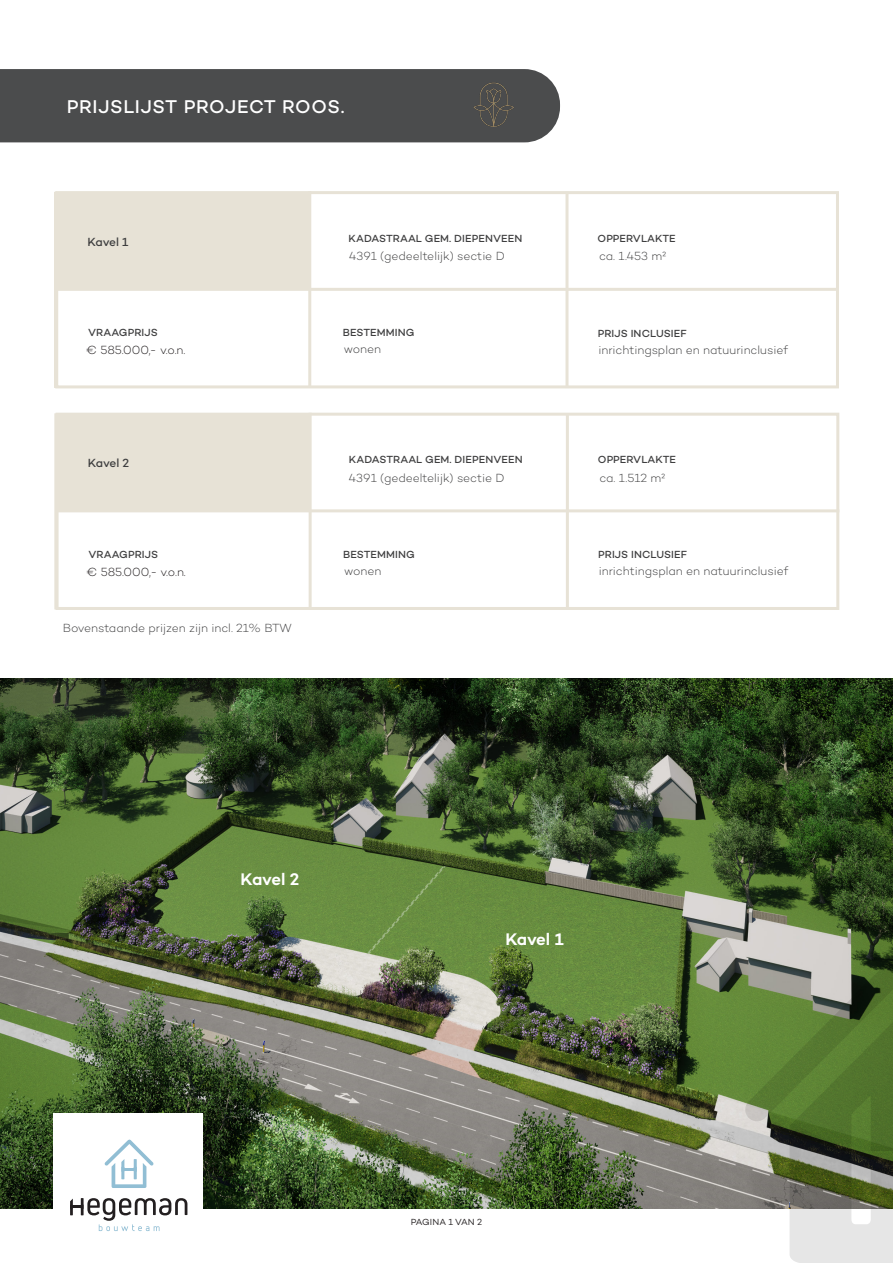
<style>
.page{position:relative;width:893px;height:1263px;background:#fff}
.page>*{position:absolute;margin:0;border:0;box-sizing:border-box;transform-origin:0 0}
.t1{font:500 18.75px "Campton";letter-spacing:.03em;color:#fff}
.t2{font:600 17.1px "Campton";letter-spacing:-.025em;color:#fff}
.t3{font:300 12px "Campton";color:#3e3e3f}
.t4{font:300 12px "Campton";color:#231f20}
.t5{font:500 12px "Campton";letter-spacing:-.025em;color:#3e3e3f}
.t6{font:500 10.5px "Campton";letter-spacing:.01em;color:#3e3e3f}
.t7{font:9px "Campton";letter-spacing:.01em;color:#231f20}
</style>
<div class="page">
<div style="left:55px;top:191px;width:784px;height:197px;border:3px solid #e7e2d6"></div>
<div style="left:0;top:69px;width:560px;height:73px;background:#4b4c4d"></div>
<img style="left:467px;top:80px;width:52px;height:52px">
<img style="left:0;top:678px;width:893px;height:530px">
<div style="left:56px;top:192px;width:254px;height:98px;background:#e7e2d6"></div>
<hr style="left:308px;top:191px;width:3px;height:196px;background:#e7e2d6">
<hr style="left:55px;top:288px;width:784px;height:3px;background:#e7e2d6">
<hr style="left:565px;top:192px;width:3px;height:196px;background:#e7e2d6">
<svg style="left:745px;top:956px;width:148px;height:307px;background:#7e9068"></svg>
<hr style="left:54px;top:192px;width:3px;height:196px;background:#e7e2d6">
<div style="left:53px;top:1113px;width:150px;height:150px;background:#fff"></div>
<svg style="left:70px;top:1198px;width:117px;height:33px"></svg>
<svg style="left:104px;top:1139px;width:50px;height:49px"></svg>
<div style="left:56px;top:413px;width:783px;height:197px;border:3px solid #e7e2d6"></div>
<div style="left:56px;top:414px;width:254px;height:97px;background:#e7e2d6"></div>
<hr style="left:309px;top:413px;width:3px;height:196px;background:#e7e2d6">
<hr style="left:56px;top:509px;width:783px;height:3px;background:#e7e2d6">
<hr style="left:566px;top:413px;width:3px;height:196px;background:#e7e2d6">
<hr style="left:54px;top:413px;width:3px;height:196px;background:#e7e2d6">
<p class="t1" style="left:67px;top:95px;width:279px">PRIJSLIJST PROJECT ROOS.</p>
<p class="t5" style="left:88px;top:234px;width:42px">Kavel 1</p>
<p class="t6" style="left:349px;top:231px;width:175px">KADASTRAAL GEM. DIEPENVEEN</p>
<p class="t6" style="left:598px;top:231px;width:80px">OPPERVLAKTE</p>
<p class="t3" style="left:349px;top:249px;width:158px">4391 (gedeeltelijk) sectie D</p>
<p class="t3" style="left:599px;top:249px;width:69px">ca. 1.453 m²</p>
<p class="t6" style="left:88px;top:326px;width:71px">VRAAGPRIJS</p>
<p class="t6" style="left:343px;top:326px;width:73px">BESTEMMING</p>
<p class="t6" style="left:598px;top:326px;width:90px">PRIJS INCLUSIEF</p>
<p class="t4" style="left:86px;top:343px;width:101px">€ 585.000,- v.o.n.</p>
<p class="t3" style="left:598px;top:342px;width:191px">inrichtingsplan en natuurinclusief</p>
<p class="t3" style="left:344px;top:342px;width:39px">wonen</p>
<p class="t5" style="left:88px;top:456px;width:43px">Kavel 2</p>
<p class="t6" style="left:88px;top:548px;width:71px">VRAAGPRIJS</p>
<p class="t6" style="left:349px;top:453px;width:175px">KADASTRAAL GEM. DIEPENVEEN</p>
<p class="t3" style="left:349px;top:470px;width:158px">4391 (gedeeltelijk) sectie D</p>
<p class="t6" style="left:598px;top:453px;width:80px">OPPERVLAKTE</p>
<p class="t3" style="left:599px;top:470px;width:68px">ca. 1.512 m²</p>
<p class="t6" style="left:343px;top:548px;width:73px">BESTEMMING</p>
<p class="t6" style="left:598px;top:548px;width:90px">PRIJS INCLUSIEF</p>
<p class="t4" style="left:87px;top:564px;width:101px">€ 585.000,- v.o.n.</p>
<p class="t3" style="left:599px;top:564px;width:191px">inrichtingsplan en natuurinclusief</p>
<p class="t3" style="left:344px;top:563px;width:39px">wonen</p>
<p class="t3" style="left:63px;top:620px;width:231px">Bovenstaande prijzen zijn incl. 21% BTW</p>
<p class="t2" style="left:241px;top:868px;width:60px">Kavel 2</p>
<p class="t2" style="left:505px;top:928px;width:60px">Kavel 1</p>
<p class="t7" style="left:411px;top:1216px;width:73px">PAGINA 1 VAN 2</p>
</div>
